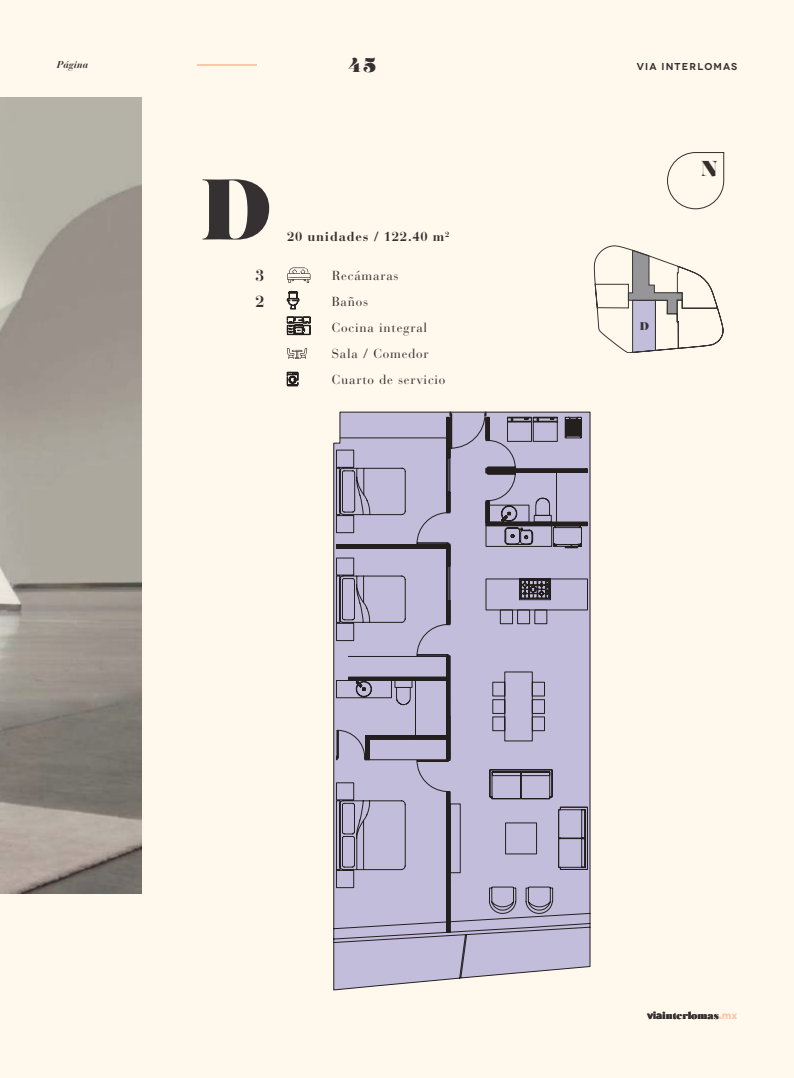
<style>
.page{position:relative;width:794px;height:1078px;background:#fff}
.page>*{position:absolute;margin:0;border:0;box-sizing:border-box;transform-origin:0 0}
.t1{font:86px "Salome";color:#353031}
.t2{font:21.6px "Salome";color:#353031}
.t3{font:20px "Salome";color:#353031}
.t4{font:700 16px/26px "Bauer Bodoni LT";color:#353031}
.t5{font:13px/26px "Bauer Bodoni LT";letter-spacing:.06em;color:#353031}
.t6{font:700 13px "Bauer Bodoni LT";letter-spacing:.06em;color:#353031}
.t7{font:11.2px "Salome";color:#393535}
.t8{font:10px "Salome";color:#353031}
.t9{font:600 10px "Novecentowide";letter-spacing:.11em;color:#353031}
.t10{font:italic 700 10px "Bauer Bodoni LT";color:#353031}
.s1{font-family:"Gotham HTF";font-weight:900}
.s2{font-family:"Gotham HTF";font-weight:900;color:#ffc6ab}
</style>
<div class="page">
<div style="left:0;top:0;width:794px;height:1077px;background:#fff9ed"></div>
<svg style="left:287px;top:267px;width:23px;height:16px"></svg>
<svg style="left:287px;top:291px;width:12px;height:18px"></svg>
<svg style="left:287px;top:316px;width:23px;height:19px"></svg>
<svg style="left:287px;top:348px;width:20px;height:11px"></svg>
<svg style="left:287px;top:372px;width:11px;height:14px"></svg>
<hr style="left:202px;top:65px;width:60px;height:1px;background:#fff">
<img style="left:0;top:98px;width:142px;height:795px">
<svg style="left:667px;top:152px;width:57px;height:58px"></svg>
<svg style="left:594px;top:245px;width:129px;height:107px"></svg>
<svg style="left:333px;top:412px;width:257px;height:577px;background:#b3aec8"></svg>
<svg style="left:489px;top:769px;width:98px;height:100px;background:#b0abc6"></svg>
<hr style="left:197px;top:65px;width:60px;height:1px;background:#ffc6ab">
<h3 class="t3" style="left:348px;top:51px;width:29px">45</h3>
<p class="t10" style="left:57px;top:58px;width:33px">Página</p>
<p class="t9" style="left:637px;top:60px;width:102px">VIA INTERLOMAS</p>
<h1 class="t1" style="left:201px;top:152px;width:72px">D</h1>
<p class="t4" style="left:255px;top:262px;width:10px">3<br>2</p>
<p class="t6" style="left:287px;top:229px;width:164px">20 unidades / 122.40 m<sup>2</sup></p>
<p class="t5" style="left:332px;top:262px;width:115px">Recámaras<br>Baños<br>Cocina integral<br>Sala / Comedor<br>Cuarto de servicio</p>
<h2 class="t2" style="left:701px;top:154px;width:18px">N</h2>
<p class="t7" style="left:640px;top:318px;width:11px">D</p>
<p class="t8" style="left:647px;top:1008px;width:92px"><span class="s1">via</span>interlomas<span class="s2">.</span><span class="s2">mx</span></p>
</div>
